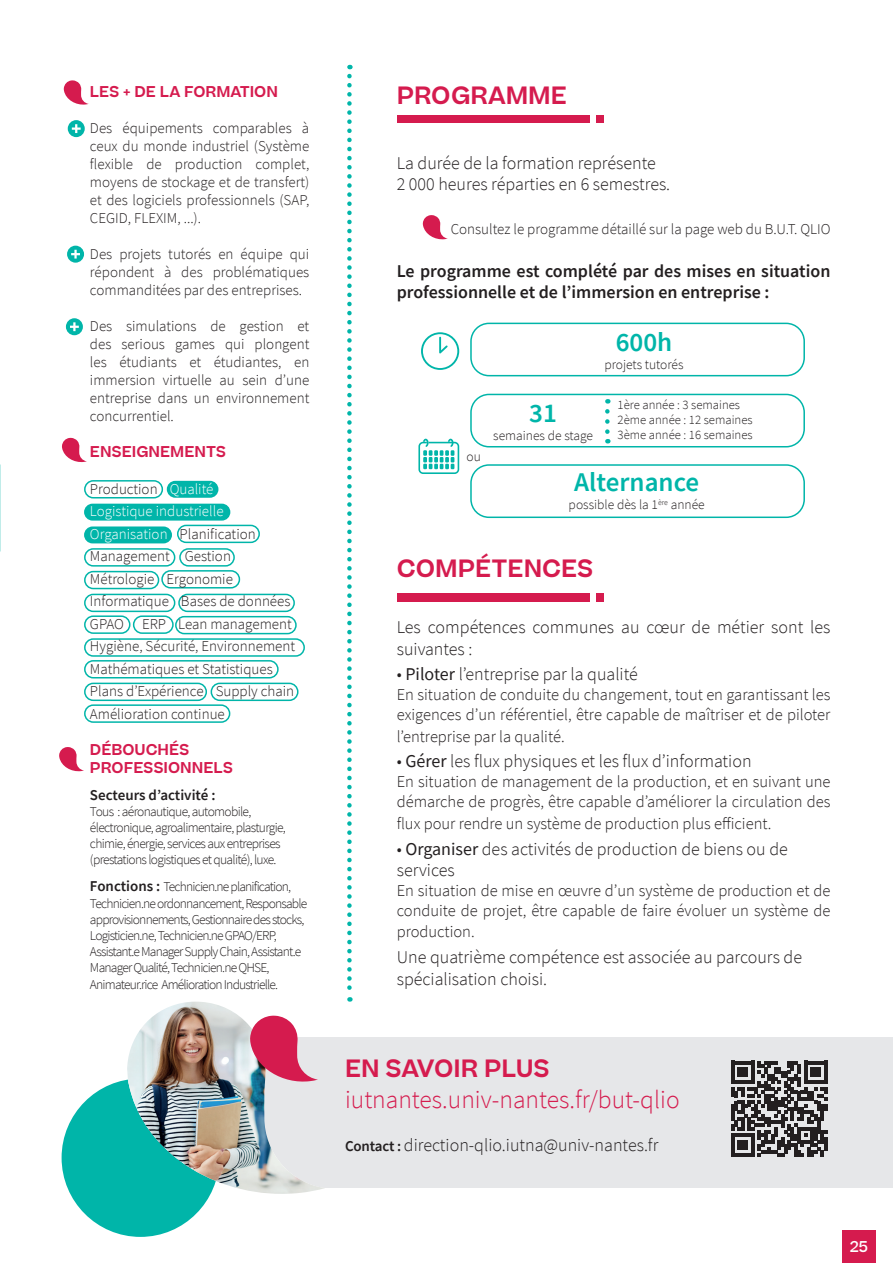
<style>
.page{position:relative;width:893px;height:1263px;background:#fff}
.page>*{position:absolute;margin:0;border:0;box-sizing:border-box;transform-origin:0 0}
.t1{font:600 27px "Source Sans Pro";color:#00b5a9}
.t2{font:300 25.5px "Source Sans Pro";color:#d51b4e}
.t3{font:600 24px "Beatrice";color:#d51b4e}
.t4{font:300 18px/21.6px "Source Sans Pro";color:#231f20}
.t5{font:600 18px/21.6px "Source Sans Pro";color:#231f20}
.t6{font:300 16.5px/19.8px "Source Sans Pro";color:#231f20}
.t7{font:300 15px/18px "Source Sans Pro";color:#231f20;text-align:justify}
.t8{font:600 15px/18px "Beatrice";color:#d51b4e}
.t9{font:600 15px "Source Sans Pro";color:#231f20}
.t10{font:500 15px "Beatrice";color:#fff}
.t11{font:300 13.5px/16.2px "Source Sans Pro";letter-spacing:-.06em;color:#231f20}
.t12{font:300 13.5px "Source Sans Pro";color:#231f20}
.t13{font:300 12.75px/15.3px "Source Sans Pro";color:#231f20}
.s1{color:#fff}
.s2{font-weight:600;font-size:15px}
.s3{font-weight:400}
</style>
<div class="page">
<div style="left:842px;top:1230px;width:34px;height:33px;background:#d51b4e"></div>
<div style="left:84px;top:480px;width:79px;height:18px;border:2px solid #00b5a9;border-radius:8px"></div>
<div style="left:167px;top:481px;width:51px;height:17px;background:#00b5a9;border-radius:8px"></div>
<div style="left:84px;top:504px;width:146px;height:17px;background:#00b5a9;border-radius:8px"></div>
<div style="left:84px;top:526px;width:88px;height:17px;background:#00b5a9;border-radius:8px"></div>
<div style="left:84px;top:548px;width:91px;height:19px;border:2px solid #00b5a9;border-radius:8px"></div>
<div style="left:84px;top:571px;width:75px;height:18px;border:2px solid #00b5a9;border-radius:8px"></div>
<div style="left:84px;top:594px;width:91px;height:18px;border:2px solid #00b5a9;border-radius:8px"></div>
<div style="left:84px;top:615px;width:46px;height:19px;border:2px solid #00b5a9;border-radius:8px"></div>
<div style="left:84px;top:638px;width:221px;height:19px;border:2px solid #00b5a9;border-radius:8px"></div>
<div style="left:84px;top:660px;width:195px;height:18px;border:2px solid #00b5a9;border-radius:8px"></div>
<div style="left:133px;top:615px;width:41px;height:19px;border:2px solid #00b5a9;border-radius:8px"></div>
<div style="left:178px;top:594px;width:117px;height:18px;border:2px solid #00b5a9;border-radius:8px"></div>
<div style="left:161px;top:570px;width:79px;height:18px;border:2px solid #00b5a9;border-radius:8px"></div>
<div style="left:179px;top:548px;width:56px;height:19px;border:2px solid #00b5a9;border-radius:8px"></div>
<div style="left:177px;top:525px;width:83px;height:18px;border:2px solid #00b5a9;border-radius:8px"></div>
<svg style="left:423px;top:215px;width:25px;height:25px"></svg>
<svg style="left:64px;top:80px;width:25px;height:25px"></svg>
<svg style="left:62px;top:438px;width:25px;height:25px"></svg>
<svg style="left:59px;top:747px;width:25px;height:25px"></svg>
<svg style="left:421px;top:332px;width:38px;height:38px"></svg>
<div style="left:470px;top:323px;width:335px;height:53px;border:2px solid #00b5a9;border-radius:18px"></div>
<svg style="left:347px;top:76px;width:5px;height:926px"></svg>
<div style="left:397px;top:115px;width:192px;height:8px;background:#d51b4e"></div>
<div style="left:596px;top:115px;width:7px;height:8px;background:#d51b4e"></div>
<div style="left:240px;top:1037px;width:653px;height:150px;background:#e6e7e9"></div>
<div style="left:62px;top:1078px;width:157px;height:159px;background:#00b5a9;border-radius:50%"></div>
<img style="left:127px;top:1001px;width:198px;height:201px">
<svg style="left:731px;top:1061px;width:96px;height:96px"></svg>
<div style="left:68px;top:120px;width:17px;height:17px;background:#00b5a9;border-radius:50%"></div>
<svg style="left:72px;top:124px;width:9px;height:9px"></svg>
<div style="left:84px;top:683px;width:123px;height:18px;border:2px solid #00b5a9;border-radius:8px"></div>
<div style="left:84px;top:704px;width:146px;height:19px;border:2px solid #00b5a9;border-radius:8px"></div>
<div style="left:175px;top:616px;width:122px;height:18px;border:2px solid #00b5a9;border-radius:8px"></div>
<div style="left:211px;top:683px;width:87px;height:18px;border:2px solid #00b5a9;border-radius:8px"></div>
<div style="left:67px;top:246px;width:17px;height:17px;background:#00b5a9;border-radius:50%"></div>
<svg style="left:71px;top:250px;width:9px;height:9px"></svg>
<div style="left:66px;top:318px;width:17px;height:17px;background:#00b5a9;border-radius:50%"></div>
<svg style="left:70px;top:322px;width:9px;height:9px"></svg>
<img style="left:0;top:207px;width:1px;height:303px">
<svg style="left:418px;top:439px;width:41px;height:35px"></svg>
<div style="left:470px;top:394px;width:335px;height:53px;border:2px solid #00b5a9;border-radius:18px"></div>
<div style="left:470px;top:464px;width:335px;height:54px;border:2px solid #00b5a9;border-radius:18px"></div>
<svg style="left:605px;top:411px;width:5px;height:32px"></svg>
<div style="left:397px;top:593px;width:193px;height:9px;background:#d51b4e"></div>
<div style="left:596px;top:593px;width:8px;height:9px;background:#d51b4e"></div>
<p class="t8" style="left:90px;top:83px;width:190px">LES + DE LA FORMATION</p>
<p class="t7" style="left:90px;top:119px;width:221px">Des équipements comparables à ceux du monde industriel (Système flexible de production complet, moyens de stockage et de transfert) et des logiciels professionnels (SAP, CEGID, FLEXIM, ...).</p>
<p class="t7" style="left:90px;top:245px;width:221px">Des projets tutorés en équipe qui répondent à des problématiques commanditées par des entreprises.</p>
<p class="t7" style="left:90px;top:317px;width:221px">Des simulations de gestion et des serious games qui plongent les étudiants et étudiantes, en immersion virtuelle au sein d’une entreprise dans un environnement concurrentiel.</p>
<p class="t8" style="left:90px;top:443px;width:138px">ENSEIGNEMENTS</p>
<p class="t7" style="left:90px;top:477px;width:207px;line-height:22.5px;text-align:left">Production <span class="s1">Qualité<br>Logistique industrielle<br>Organisation</span> Planification<br>Management Gestion<br>Métrologie Ergonomie<br>Informatique Bases de données<br>GPAO ERP Lean management<br>Hygiène, Sécurité, Environnement<br>Mathématiques et Statistiques<br>Plans d’Expérience Supply chain<br>Amélioration continue</p>
<p class="t8" style="left:90px;top:740px;width:145px">DÉBOUCHÉS<br>PROFESSIONNELS</p>
<p class="t9" style="left:90px;top:785px;width:127px">Secteurs d’activité :</p>
<p class="t11" style="left:90px;top:803px;width:197px">Tous : aéronautique, automobile, électronique, agroalimentaire, plasturgie, chimie, énergie, services aux entreprises (prestations logistiques et qualité), luxe.</p>
<p class="t11" style="left:90px;top:879px;width:219px"><span class="s2">Fonctions :</span> Technicien.ne planification, Technicien.ne ordonnancement, Responsable approvisionnements, Gestionnaire des stocks, Logisticien.ne, Technicien.ne GPAO/ERP, Assistant.e Manager Supply Chain, Assistant.e Manager Qualité, Technicien.ne QHSE, Animateur.rice Amélioration Industrielle.</p>
<h3 class="t3" style="left:397px;top:79px;width:172px">PROGRAMME</h3>
<p class="t4" style="left:397px;top:152px;width:275px">La durée de la formation représente<br>2 000 heures réparties en 6 semestres.</p>
<p class="t7" style="left:451px;top:220px;width:381px">Consultez le programme détaillé sur la page web du B.U.T. QLIO</p>
<p class="t5" style="left:397px;top:260px;width:435px">Le programme est complété par des mises en situation professionnelle et de l’immersion en entreprise :</p>
<h1 class="t1" style="left:616px;top:324px;width:58px">600h</h1>
<p class="t12" style="left:604px;top:356px;width:81px">projets tutorés</p>
<p class="t11" style="left:467px;top:449px;width:16px">ou</p>
<p class="t13" style="left:618px;top:397px;width:137px">1ère année : 3 semaines<br>2ème année : 12 semaines<br>3ème année : 16 semaines</p>
<h1 class="t1" style="left:529px;top:395px;width:29px">31</h1>
<p class="t12" style="left:493px;top:427px;width:101px">semaines de stage</p>
<h1 class="t1" style="left:574px;top:465px;width:127px">Alternance</h1>
<p class="t12" style="left:569px;top:497px;width:138px">possible dès la 1<sup>ère</sup> année</p>
<h3 class="t3" style="left:397px;top:552px;width:198px">COMPÉTENCES</h3>
<p class="t4" style="left:397px;top:616px;width:435px">Les compétences communes au cœur de métier sont les suivantes :</p>
<p class="t4" style="left:397px;top:664px;width:243px">• <span class="s3">Piloter</span> l’entreprise par la qualité</p>
<p class="t6" style="left:397px;top:685px;width:435px">En situation de conduite du changement, tout en garantissant les exigences d’un référentiel, être capable de maîtriser et de piloter</p>
<p class="t6" style="left:397px;top:726px;width:169px">l’entreprise par la qualité.</p>
<p class="t4" style="left:397px;top:751px;width:356px">• <span class="s3">Gérer</span> les flux physiques et les flux d’information</p>
<p class="t6" style="left:397px;top:772px;width:435px">En situation de management de la production, et en suivant une démarche de progrès, être capable d’améliorer la circulation des</p>
<p class="t6" style="left:397px;top:813px;width:376px">flux pour rendre un système de production plus efficient.</p>
<p class="t4" style="left:397px;top:838px;width:393px">• <span class="s3">Organiser</span> des activités de production de biens ou de services</p>
<p class="t6" style="left:397px;top:880px;width:435px">En situation de mise en œuvre d’un système de production et de conduite de projet, être capable de faire évoluer un système de</p>
<p class="t6" style="left:397px;top:922px;width:79px">production.</p>
<p class="t4" style="left:397px;top:946px;width:407px">Une quatrième compétence est associée au parcours de spécialisation choisi.</p>
<h3 class="t3" style="left:345px;top:1052px;width:206px">EN SAVOIR PLUS</h3>
<h2 class="t2" style="left:345px;top:1084px;width:336px">iutnantes.univ-nantes.fr/but-qlio</h2>
<p class="t4" style="left:345px;top:1134px;width:315px"><span class="s2">Contact :</span> direction-qlio.iutna@univ-nantes.fr</p>
<p class="t10" style="left:850px;top:1236px;width:20px">25</p>
</div>
